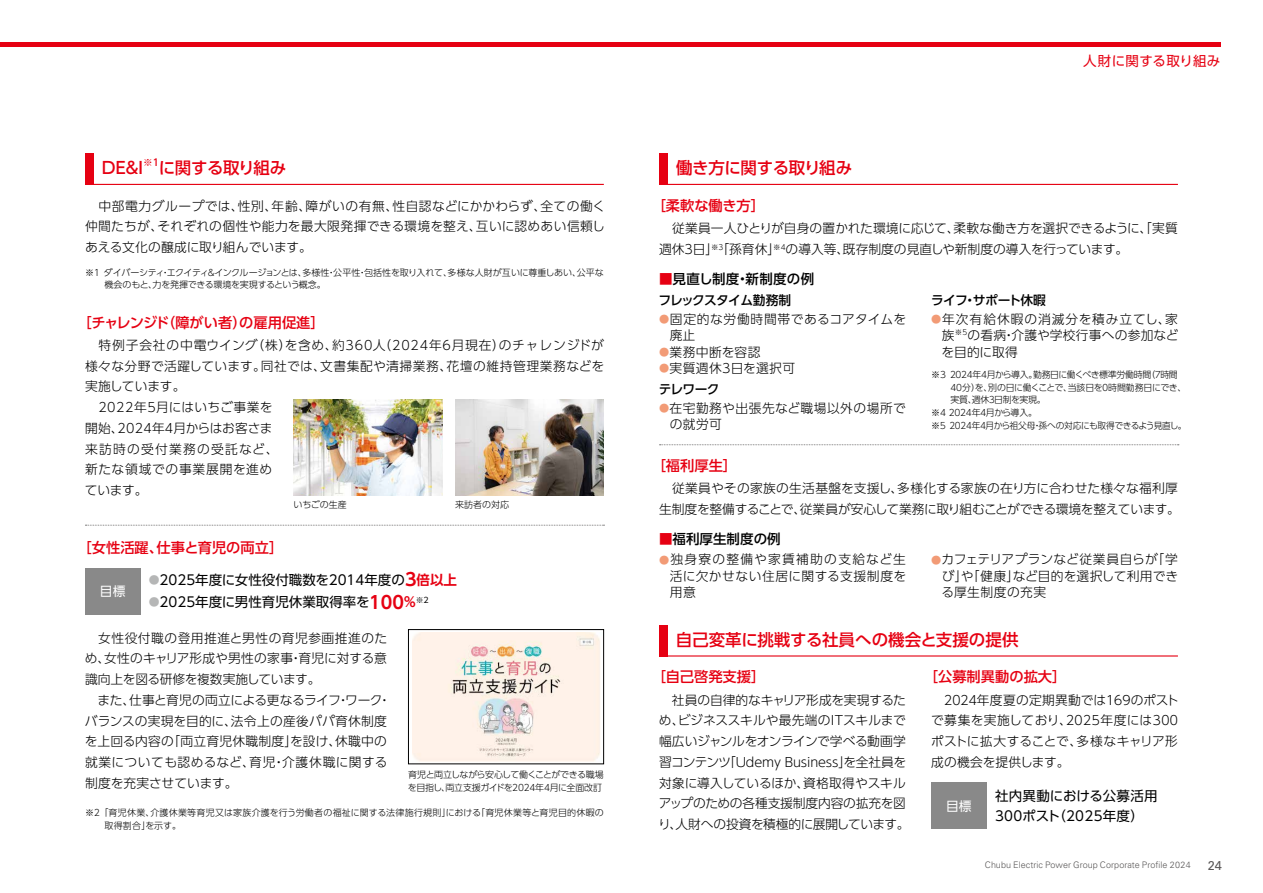
<style>
.page{position:relative;width:1263px;height:893px;background:#fff}
.page>*{position:absolute;margin:0;border:0;box-sizing:border-box;transform-origin:0 0}
.t1{font:500 16.5px "UD Shin Go Pro";letter-spacing:-.02em;color:#e60012}
.t2{font:500 16.5px "UD Shin Go Pro";color:#e60012}
.t3{font:500 14.25px "UD Shin Go Pro";color:#e60012}
.t4{font:13.5px "UD Shin Go Pro";color:#000}
.t5{font:13.5px/19.5px "UD Shin Go Pro";letter-spacing:.02em;color:#000}
.t6{font:500 13.5px "UD Shin Go Pro";letter-spacing:.005em;color:#000}
.t7{font:13.5px "UD Shin Go Pro";letter-spacing:.02em;color:#e60012}
.t8{font:300 12.75px/20.7px "UD Shin Go Pro";letter-spacing:.01em;color:#000;text-align:justify}
.t9{font:300 12.75px/20.7px "UD Shin Go Pro";letter-spacing:-.01em;color:#000}
.t10{font:300 12.75px/20.7px "UD Shin Go Pro";letter-spacing:.04em;color:#000}
.t11{font:300 12.75px/20.7px "UD Shin Go Pro";letter-spacing:.03em;color:#000}
.t12{font:500 12.75px "UD Shin Go Pro";letter-spacing:-.05em;color:#000}
.t13{font:12.75px "UD Shin Go Pro";color:#fff}
.t14{font:12.75px "Univers LT Std";color:#595757}
.t15{font:500 9.6px "UD Shin Go Pro";color:#e60012}
.t16{font:300 9px/12px "UD Shin Go Pro";letter-spacing:-.025em;color:#000}
.t17{font:300 9px/13.5px "UD Shin Go Pro";letter-spacing:.025em;color:#000}
.t18{font:300 9px/13.5px "UD Shin Go Pro";letter-spacing:-.045em;color:#000}
.t19{font:300 9px "Univers LT Std";letter-spacing:.005em;color:#595757}
.t20{font:300 9px "UD Shin Go Pro";letter-spacing:-.055em;color:#000}
.s1{font-size:10.8px;color:#b5b6b6}
.s2{font-family:"UD Shin Go Pro De";font-weight:700;font-size:17.55px;color:#e60012}
.s3{font-family:"UD Shin Go Pro De";font-weight:700;color:#e60012}
.s4{color:#e60012}
.s5{font-size:10.2px;color:#f29b76}
.s6{font-weight:500}
</style>
<div class="page">
<svg style="left:659px;top:444px;width:520px;height:1px"></svg>
<hr style="left:659px;top:184px;width:519px;height:1px;background:#e60012">
<div style="left:659px;top:153px;width:9px;height:32px;background:#e60012"></div>
<hr style="left:659px;top:655px;width:519px;height:2px;background:#e60012">
<div style="left:659px;top:625px;width:9px;height:32px;background:#e60012"></div>
<hr style="left:85px;top:184px;width:519px;height:1px;background:#e60012">
<div style="left:85px;top:153px;width:9px;height:32px;background:#e60012"></div>
<img style="left:293px;top:400px;width:149px;height:95px">
<img style="left:455px;top:400px;width:149px;height:95px">
<img style="left:412px;top:632px;width:188px;height:130px">
<div style="left:408px;top:629px;width:196px;height:135px;border:1px solid #000"></div>
<div style="left:85px;top:568px;width:55px;height:46px;background:#898989"></div>
<div style="left:931px;top:782px;width:55px;height:47px;background:#898989"></div>
<svg style="left:85px;top:525px;width:519px;height:1px"></svg>
<hr style="left:0;top:43px;width:1220px;height:4px;background:#e60012">
<p class="t1" style="left:101px;top:155px;width:50px">ＤＥ＆Ｉ</p>
<p class="t15" style="left:143px;top:155px;width:17px">※1</p>
<p class="t1" style="left:159px;top:155px;width:129px">に関する取り組み</p>
<p class="t8" style="left:85px;top:195px;width:522px">　中部電力グループでは、性別、年齢、障がいの有無、性自認などにかかわらず、全ての働く仲間たちが、それぞれの個性や能力を最大限発揮できる環境を整え、互いに認めあい信頼しあえる文化の醸成に取り組んでいます。</p>
<p class="t16" style="left:105px;top:266px;width:501px;text-indent:-20px">※１ ダイバーシティ・エクイティ＆インクルージョンとは、多様性・公平性・包括性を取り入れて、多様な人財が互いに尊重しあい、公平な機会のもと、力を発揮できる環境を実現するという概念。</p>
<p class="t3" style="left:78px;top:311px;width:249px">［チャレンジド（障がい者）の雇用促進］</p>
<p class="t10" style="left:85px;top:334px;width:521px">　特例子会社の中電ウイング（株）を含め、約360人（2024年6月現在）のチャレンジドが様々な分野で活躍しています。同社では、文書集配や清掃業務、花壇の維持管理業務などを実施しています。<br>　2022年5月にはいちご事業を<br>開始、2024年4月からはお客さま<br>来訪時の受付業務の受託など、<br>新たな領域での事業展開を進め<br>ています。</p>
<p class="t16" style="left:293px;top:498px;width:55px">いちごの生産</p>
<p class="t16" style="left:455px;top:498px;width:55px">来訪者の対応</p>
<p class="t3" style="left:78px;top:536px;width:207px">［女性活躍、仕事と育児の両立］</p>
<p class="t13" style="left:100px;top:581px;width:27px">目標</p>
<p class="t4" style="left:149px;top:569px;width:310px"><span class="s1">●</span>2025年度に女性役付職数を2014年度の<span class="s2">3</span><span class="s3">倍以上</span></p>
<p class="t4" style="left:149px;top:591px;width:283px"><span class="s1">●</span>2025年度に男性育児休業取得率を<span class="s2">100</span><span class="s3">％</span><sup>※２</sup></p>
<p class="t8" style="left:85px;top:627px;width:308px;text-align:left">　女性役付職の登用推進と男性の育児参画推進のため、女性のキャリア形成や男性の家事・育児に対する意識向上を図る研修を複数実施しています。<br>　また、仕事と育児の両立による更なるライフ・ワーク・バランスの実現を目的に、法令上の産後パパ育休制度を上回る内容の「両立育児休職制度」を設け、休職中の就業についても認めるなど、育児・介護休職に関する制度を充実させています。</p>
<p class="t18" style="left:408px;top:767px;width:197px">育児と両立しながら安心して働くことができる職場を目指し、両立支援ガイドを2024年4月に全面改訂</p>
<p class="t17" style="left:105px;top:805px;width:501px;text-indent:-20px">※２ 「育児休業、介護休業等育児又は家族介護を行う労働者の福祉に関する法律施行規則」における「育児休業等と育児目的休暇の取得割合」を示す。</p>
<p class="t1" style="left:676px;top:155px;width:178px">働き方に関する取り組み</p>
<p class="t7" style="left:1083px;top:50px;width:139px">人財に関する取り組み</p>
<p class="t3" style="left:652px;top:194px;width:115px">［柔軟な働き方］</p>
<p class="t8" style="left:659px;top:217px;width:520px">　従業員一人ひとりが自身の置かれた環境に応じて、柔軟な働き方を選択できるように、「実質週休3日」<sup>※3</sup>「孫育休」<sup>※4</sup>の導入等、既存制度の見直しや新制度の導入を行っています。</p>
<p class="t6" style="left:659px;top:268px;width:157px"><span class="s4">■</span>見直し制度・新制度の例</p>
<p class="t12" style="left:659px;top:290px;width:134px">フレックスタイム勤務制</p>
<p class="t10" style="left:670px;top:310px;width:238px;line-height:16.5px;text-indent:-11px"><span class="s5">●</span>固定的な労働時間帯であるコアタイムを廃止</p>
<p class="t11" style="left:659px;top:341px;width:116px"><span class="s5">●</span>業務中断を容認　</p>
<p class="t11" style="left:659px;top:358px;width:138px"><span class="s5">●</span>実質週休3日を選択可<span class="s6">テレワーク</span></p>
<p class="t10" style="left:670px;top:399px;width:238px;line-height:16.5px;text-indent:-11px"><span class="s5">●</span>在宅勤務や出張先など職場以外の場所での就労可</p>
<p class="t12" style="left:931px;top:290px;width:116px">ライフ・サポート休暇</p>
<p class="t8" style="left:941px;top:310px;width:238px;line-height:16.5px;text-indent:-10px"><span class="s5">●</span>年次有給休暇の消滅分を積み立てし、家族<sup>※5</sup>の看病・介護や学校行事への参加などを目的に取得</p>
<p class="t16" style="left:931px;top:368px;width:248px">※3 2024年4月から導入。勤務日に働くべき標準労働時間（７時間</p>
<p class="t16" style="left:950px;top:381px;width:238px">40分）を、別の日に働くことで、当該日を０時間勤務日にでき、</p>
<p class="t20" style="left:950px;top:393px;width:97px">実質、週休３日制を実現。</p>
<p class="t16" style="left:931px;top:406px;width:107px">※4 2024年４月から導入。</p>
<p class="t16" style="left:931px;top:419px;width:257px">※５ 2024年４月から祖父母・孫への対応にも取得できるよう見直し。</p>
<p class="t3" style="left:652px;top:454px;width:87px">［福利厚生］</p>
<p class="t8" style="left:659px;top:477px;width:522px">　従業員やその家族の生活基盤を支援し、多様化する家族の在り方に合わせた様々な福利厚生制度を整備することで、従業員が安心して業務に取り組むことができる環境を整えています。</p>
<p class="t6" style="left:659px;top:528px;width:137px"><span class="s4">■</span>福利厚生制度の例　</p>
<p class="t8" style="left:670px;top:551px;width:238px;line-height:16.5px;text-indent:-11px"><span class="s5">●</span>独身寮の整備や家賃補助の支給など生活に欠かせない住居に関する支援制度を用意</p>
<p class="t8" style="left:941px;top:551px;width:238px;line-height:16.5px;text-indent:-10px"><span class="s5">●</span>カフェテリアプランなど従業員自らが「学び」や「健康」など目的を選択して利用できる厚生制度の充実</p>
<p class="t2" style="left:676px;top:626px;width:344px">自己変革に挑戦する社員への機会と支援の提供</p>
<p class="t3" style="left:652px;top:665px;width:115px">［自己啓発支援］</p>
<p class="t9" style="left:658px;top:689px;width:253px">　社員の自律的なキャリア形成を実現するため、ビジネススキルや最先端のITスキルまで幅広いジャンルをオンラインで学べる動画学習コンテンツ「Udemy Business」を全社員を対象に導入しているほか、資格取得やスキルアップのための各種支援制度内容の拡充を図り、人財への投資を積極的に展開しています。</p>
<p class="t3" style="left:924px;top:665px;width:144px">［公募制異動の拡大］</p>
<p class="t9" style="left:931px;top:689px;width:251px">　２０２４年度夏の定期異動では１６９のポストで募集を実施しており、２０２５年度には３００ポストに拡大することで、多様なキャリア形成の機会を提供します。　</p>
<p class="t13" style="left:946px;top:795px;width:27px">目標</p>
<p class="t5" style="left:995px;top:786px;width:164px">社内異動における公募活用<br>300ポスト（2025年度）</p>
<p class="t19" style="left:985px;top:860px;width:207px">Chubu Electric Power Group Corporate Profile 2024</p>
<p class="t14" style="left:1208px;top:857px;width:16px">24</p>
</div>
